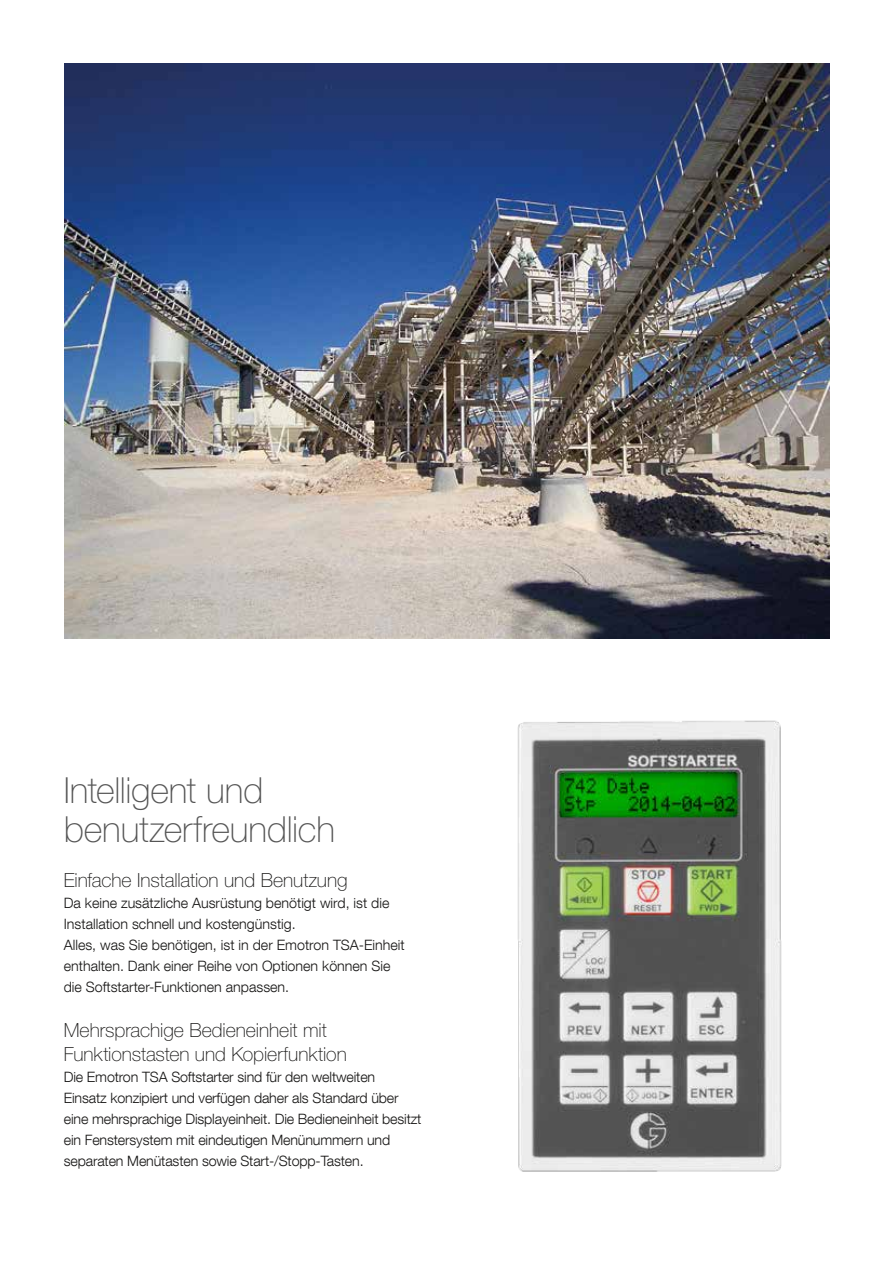
<style>
.page{position:relative;width:893px;height:1263px;background:#fff}
.page>*{position:absolute;margin:0;border:0;box-sizing:border-box;transform-origin:0 0}
.t1{font:100 36px/39px "Helvetica Neue LT Std";letter-spacing:-.005em;color:#555}
.t2{font:100 19.5px/24px "Helvetica Neue LT Std";letter-spacing:-.005em;color:#161514}
.t3{font:300 14.25px/21px "Helvetica Neue LT Com";letter-spacing:-.01em;color:#161514}
</style>
<div class="page">
<img style="left:65px;top:64px;width:764px;height:574px">
<img style="left:517px;top:720px;width:265px;height:452px">
<h1 class="t1" style="left:64px;top:771px;width:273px">Intelligent und benutzerfreundlich</h1>
<h2 class="t2" style="left:64px;top:868px;width:285px">Einfache Installation und Benutzung</h2>
<p class="t3" style="left:64px;top:892px;width:343px">Da keine zusätzliche Ausrüstung benötigt wird, ist die Installation schnell und kostengünstig.<br>Alles, was Sie benötigen, ist in der Emotron TSA-Einheit enthalten. Dank einer Reihe von Optionen können Sie die Softstarter-Funktionen anpassen.</p>
<h2 class="t2" style="left:64px;top:1018px;width:285px">Mehrsprachige Bedieneinheit mit<br>Funktionstasten und Kopierfunktion</h2>
<p class="t3" style="left:64px;top:1066px;width:359px">Die Emotron TSA Softstarter sind für den weltweiten Einsatz konzipiert und verfügen daher als Standard über eine mehrsprachige Displayeinheit. Die Bedieneinheit besitzt ein Fenstersystem mit eindeutigen Menünummern und separaten Menütasten sowie Start-/Stopp-Tasten.</p>
</div>
